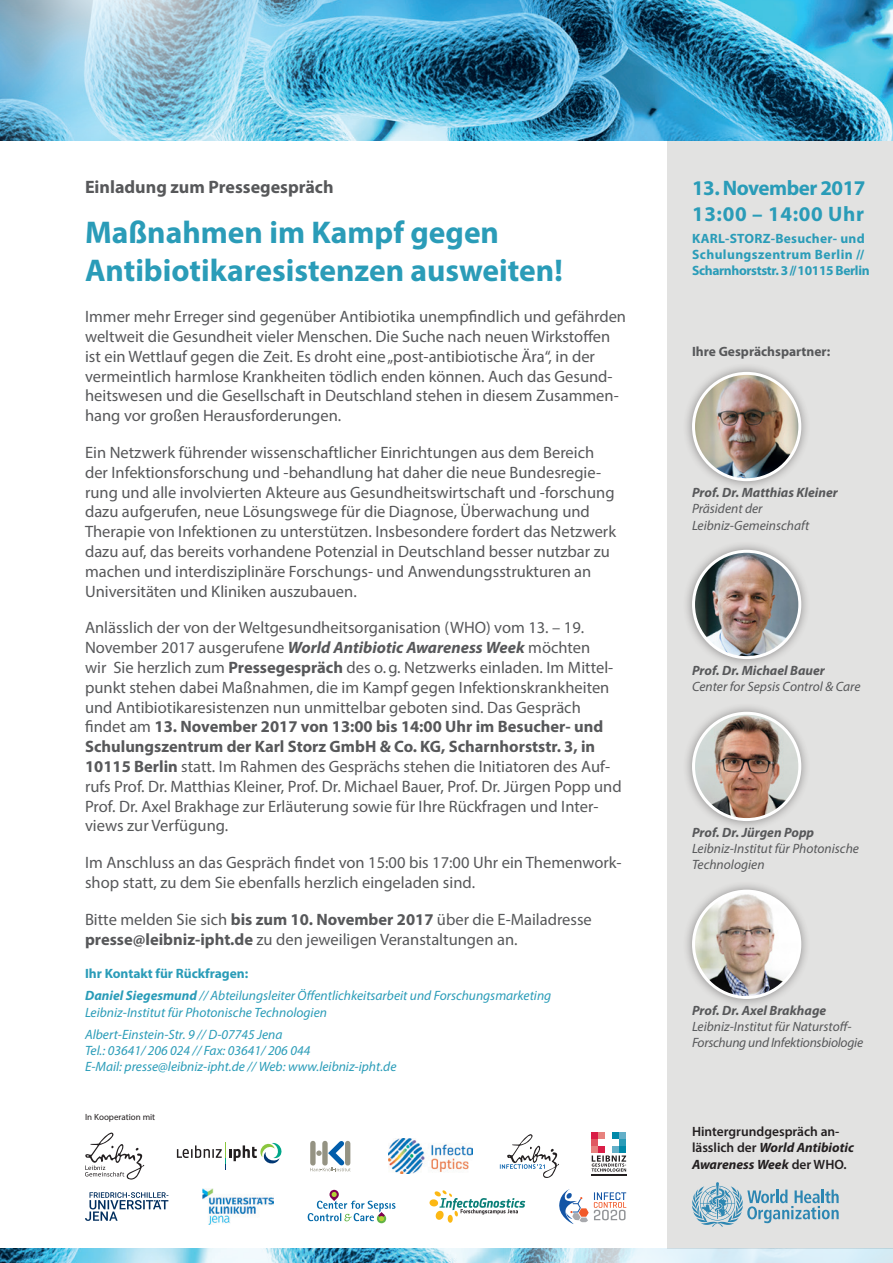
<style>
.page{position:relative;width:893px;height:1263px;background:#fff}
.page>*{position:absolute;margin:0;border:0;box-sizing:border-box;transform-origin:0 0}
.t1{font:700 31.5px/37.8px "Myriad Pro";color:#2a9cb8}
.t2{font:700 21px/25.2px "Myriad Pro";letter-spacing:-.025em;color:#2a9cb8}
.t3{font:700 18px "Myriad Pro";color:#57585a}
.t4{font:16.5px/19.8px "Myriad Pro";color:#57585a}
.t5{font:italic 13.5px/22.5px "Myriad Pro";color:#2a9cb8}
.t6{font:italic 13.5px/16.2px "Myriad Pro";color:#57585a}
.t7{font:italic 700 13.5px "Myriad Pro";color:#57585a}
.t8{font:700 13.5px/16.2px "Myriad Pro";letter-spacing:.02em;color:#2a9cb8}
.t9{font:600 13.5px/16.2px "Myriad Pro";color:#231f20}
.t10{font:italic 13.5px/16.2px "Myriad Pro";letter-spacing:-.02em;color:#57585a}
.t11{font:700 13.5px "Myriad Pro";color:#57585a}
.t12{font:9px "Myriad Pro";color:#231f20}
.s1{font-weight:700;font-style:italic}
.s2{font-weight:700}
.s3{font-weight:700;font-style:normal}
</style>
<div class="page">
<div style="left:668px;top:102px;width:225px;height:1146px;background:#e2e2e1"></div>
<img style="left:351px;top:0;width:542px;height:140px">
<img style="left:0;top:0;width:351px;height:141px">
<div style="left:682px;top:702px;width:129px;height:129px;background:#231f20;opacity:.45"></div>
<img style="left:693px;top:713px;width:107px;height:106px;border-radius:53px">
<div style="left:692px;top:712px;width:109px;height:109px;border:3px solid #fff;border-radius:50%"></div>
<div style="left:682px;top:540px;width:129px;height:129px;background:#231f20;opacity:.45"></div>
<img style="left:693px;top:551px;width:107px;height:107px;border-radius:53px">
<div style="left:692px;top:550px;width:109px;height:109px;border:3px solid #fff;border-radius:50%"></div>
<div style="left:682px;top:362px;width:129px;height:129px;background:#231f20;opacity:.45"></div>
<img style="left:693px;top:373px;width:106px;height:107px">
<div style="left:692px;top:372px;width:109px;height:109px;border:3px solid #fff;border-radius:50%"></div>
<div style="left:682px;top:880px;width:129px;height:128px;background:#231f20;opacity:.45"></div>
<img style="left:693px;top:891px;width:107px;height:106px;border-radius:53px">
<div style="left:692px;top:890px;width:109px;height:109px;border:3px solid #fff;border-radius:50%"></div>
<svg style="left:692px;top:1182px;width:147px;height:44px"></svg>
<img style="left:0;top:1248px;width:893px;height:15px">
<svg style="left:85px;top:1132px;width:59px;height:48px"></svg>
<svg style="left:177px;top:1142px;width:105px;height:28px"></svg>
<img style="left:388px;top:1138px;width:84px;height:36px">
<svg style="left:500px;top:1134px;width:59px;height:44px"></svg>
<svg style="left:310px;top:1140px;width:41px;height:31px"></svg>
<svg style="left:429px;top:1190px;width:96px;height:33px"></svg>
<svg style="left:308px;top:1190px;width:87px;height:33px"></svg>
<img style="left:202px;top:1189px;width:72px;height:35px">
<svg style="left:85px;top:1192px;width:83px;height:29px"></svg>
<svg style="left:559px;top:1189px;width:67px;height:35px"></svg>
<hr style="left:591px;top:1174px;width:35px;height:1px;background:#231f20">
<div style="left:591px;top:1145px;width:7px;height:7px;background:#e7827e"></div>
<div style="left:591px;top:1139px;width:7px;height:6px;background:#e05860"></div>
<div style="left:591px;top:1132px;width:7px;height:7px;background:#d91e47"></div>
<div style="left:598px;top:1145px;width:7px;height:7px;background:#d91e47"></div>
<div style="left:598px;top:1132px;width:7px;height:7px;background:#e7827e"></div>
<div style="left:612px;top:1145px;width:7px;height:7px;background:#63afc8"></div>
<div style="left:612px;top:1132px;width:7px;height:7px;background:#0089a9"></div>
<div style="left:619px;top:1145px;width:6px;height:7px;background:#0089a9"></div>
<svg style="left:619px;top:1139px;width:6px;height:6px"></svg>
<div style="left:619px;top:1132px;width:6px;height:7px;background:#63afc8"></div>
<svg style="left:592px;top:1155px;width:34px;height:16px"></svg>
<p class="t3" style="left:85px;top:175px;width:250px">Einladung zum Pressegespräch</p>
<h1 class="t1" style="left:85px;top:212px;width:479px">Maßnahmen im Kampf gegen<br>Antibiotikaresistenzen ausweiten!</h1>
<p class="t4" style="left:85px;top:306px;width:543px">Immer mehr Erreger sind gegenüber Antibiotika unempfindlich und gefährden weltweit die Gesundheit vieler Menschen. Die Suche nach neuen Wirkstoffen ist ein Wettlauf gegen die Zeit. Es droht eine „post-antibiotische Ära“, in der vermeintlich harmlose Krankheiten tödlich enden können. Auch das Gesund&shy;heitswesen und die Gesellschaft in Deutschland stehen in diesem Zusammen&shy;hang vor großen Herausforderungen.</p>
<p class="t4" style="left:85px;top:442px;width:533px">Ein Netzwerk führender wissenschaftlicher Einrichtungen aus dem Bereich der Infektionsforschung und -behandlung hat daher die neue Bundesregie&shy;rung und alle involvierten Akteure aus Gesundheitswirtschaft und -forschung dazu aufgerufen, neue Lösungswege für die Diagnose, Überwachung und Therapie von Infektionen zu unterstützen. Insbesondere fordert das Netzwerk dazu auf, das bereits vorhandene Potenzial in Deutschland besser nutzbar zu machen und interdisziplinäre Forschungs- und Anwendungsstrukturen an Universitäten und Kliniken auszubauen.</p>
<p class="t4" style="left:85px;top:618px;width:538px">Anlässlich der von der Weltgesundheitsorganisation (WHO) vom 13. – 19.<br>November 2017 ausgerufene <span class="s1">World Antibiotic Awareness Week</span> möchten<br>wir Sie herzlich zum <span class="s2">Pressegespräch</span> des o.g. Netzwerks einladen. Im Mittel&shy;punkt stehen dabei Maßnahmen, die im Kampf gegen Infektionskrankheiten und Antibiotikaresistenzen nun unmittelbar geboten sind. Das Gespräch findet am <span class="s2">13. November 2017 von 13:00 bis 14:00 Uhr im Besucher- und Schulungszentrum der Karl Storz GmbH &amp; Co. KG, Scharnhorststr. 3, in 10115 Berlin</span> statt. Im Rahmen des Gesprächs stehen die Initiatoren des Auf&shy;rufs Prof. Dr. Matthias Kleiner, Prof. Dr. Michael Bauer, Prof. Dr. Jürgen Popp und Prof. Dr. Axel Brakhage zur Erläuterung sowie für Ihre Rückfragen und Inter&shy;views zur Verfügung.</p>
<p class="t4" style="left:85px;top:852px;width:538px">Im Anschluss an das Gespräch findet von 15:00 bis 17:00 Uhr ein Themenwork&shy;shop statt, zu dem Sie ebenfalls herzlich eingeladen sind.</p>
<p class="t4" style="left:85px;top:909px;width:508px">Bitte melden Sie sich <span class="s2">bis zum 10. November 2017</span> über die E-Mailadresse <span class="s2">presse@leibniz-ipht.de</span> zu den jeweiligen Veranstaltungen an.</p>
<p class="t5" style="left:85px;top:962px;width:468px"><span class="s3">Ihr Kontakt für Rückfragen:<br></span><span class="s2">Daniel Siegesmund</span> // Abteilungsleiter Öffentlichkeitsarbeit und Forschungsmarketing</p>
<p class="t5" style="left:85px;top:1000px;width:243px">Leibniz-Institut für Photonische Technologien<br>Albert-Einstein-Str. 9 // D-07745 Jena</p>
<p class="t5" style="left:85px;top:1042px;width:313px;line-height:16.2px">Tel.: 03641/ 206 024 // Fax: 03641/ 206 044<br>E-Mail: presse@leibniz-ipht.de // Web: www.leibniz-ipht.de</p>
<p class="t12" style="left:85px;top:1112px;width:72px">In Kooperation mit</p>
<p class="t2" style="left:692px;top:175px;width:175px">13. November 2017<br>13:00 – 14:00 Uhr</p>
<p class="t8" style="left:692px;top:230px;width:179px">KARL-STORZ-Besucher- und<br>Schulungszentrum Berlin //<br>Scharnhorststr. 3//10115 Berlin</p>
<p class="t11" style="left:692px;top:343px;width:140px">Ihre Gesprächspartner:</p>
<p class="t7" style="left:692px;top:484px;width:147px">Prof. Dr. Matthias Kleiner</p>
<p class="t6" style="left:692px;top:500px;width:119px">Präsident der<br>Leibniz-Gemeinschaft</p>
<p class="t7" style="left:692px;top:662px;width:134px">Prof. Dr. Michael Bauer</p>
<p class="t6" style="left:692px;top:678px;width:170px">Center for Sepsis Control &amp; Care</p>
<p class="t7" style="left:692px;top:824px;width:124px">Prof. Dr. Jürgen Popp</p>
<p class="t6" style="left:692px;top:840px;width:168px">Leibniz-Institut für Photonische<br>Technologien</p>
<p class="t7" style="left:692px;top:1001px;width:136px">Prof. Dr. Axel Brakhage</p>
<p class="t10" style="left:692px;top:1018px;width:173px">Leibniz-Institut für Naturstoff-<br>Forschung und Infektionsbiologie</p>
<p class="t9" style="left:692px;top:1123px;width:163px">Hintergrundgespräch an&shy;lässlich der <span class="s1">World Antibiotic<br>Awareness Week</span> der WHO.</p>
</div>
